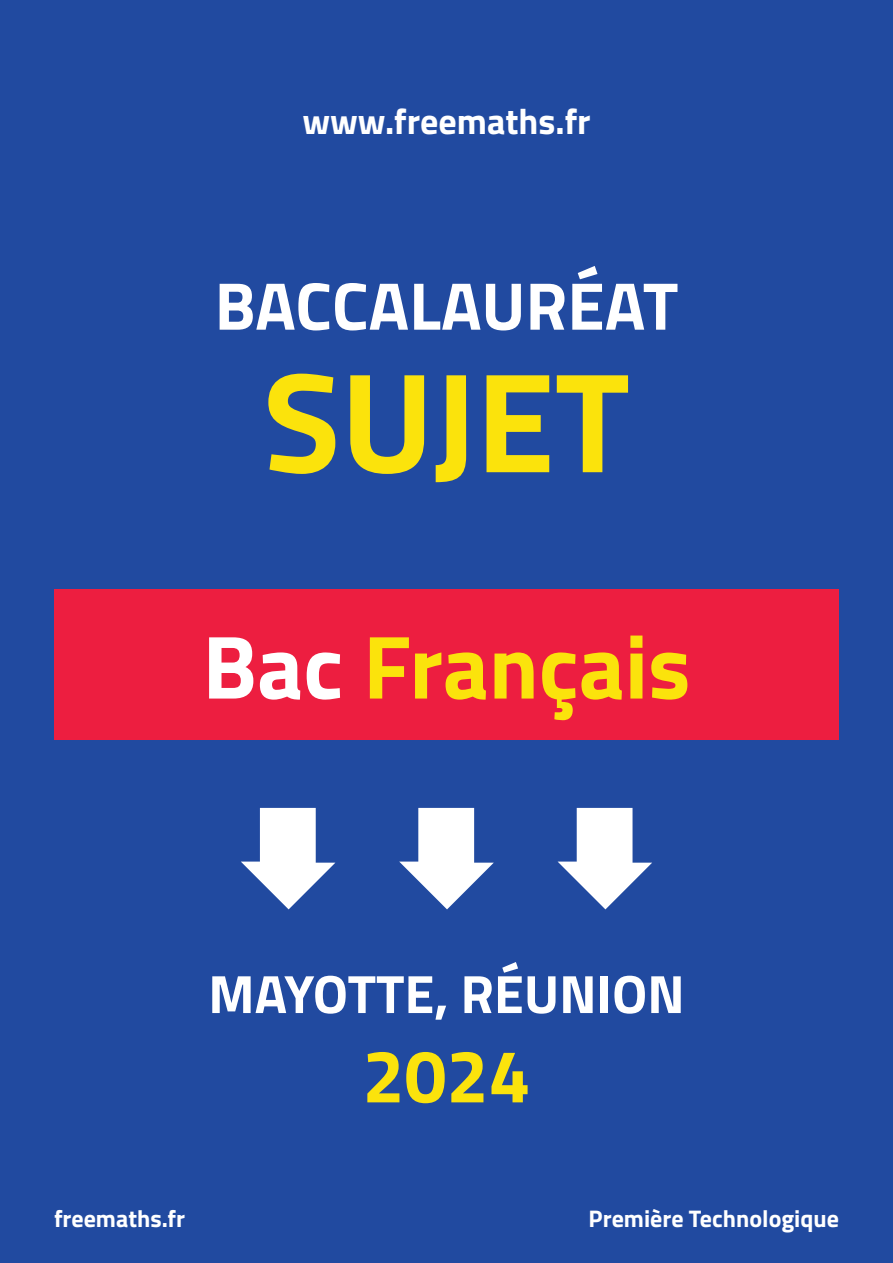
<style>
.page{position:relative;width:893px;height:1263px;background:#214aa0}
.page>*{position:absolute;margin:0;border:0;box-sizing:border-box;transform-origin:0 0}
.t1{font:700 142.5px "Titillium";color:#fbe30c}
.t2{font:700 90px "Titillium";color:#fbe30c}
.t3{font:700 75px "Titillium";color:#fbe30c}
.t4{font:700 67.5px "Titillium";color:#fff}
.t5{font:700 54px "Titillium";color:#fff}
.t6{font:700 36px "Titillium";color:#fff}
.t7{font:700 24px "Titillium";color:#fff}
.s1{color:#fff}
</style>
<div class="page">
<svg style="left:241px;top:808px;width:94px;height:101px"></svg>
<svg style="left:399px;top:808px;width:95px;height:101px"></svg>
<svg style="left:558px;top:808px;width:94px;height:101px"></svg>
<div style="left:54px;top:589px;width:785px;height:151px;background:#ed1e40"></div>
<h3 class="t6" style="left:302px;top:94px;width:290px">www.freemaths.fr</h3>
<h3 class="t4" style="left:215px;top:254px;width:465px">BACCALAURÉAT</h3>
<h1 class="t1" style="left:263px;top:313px;width:368px">SUJET</h1>
<h2 class="t2" style="left:202px;top:598px;width:490px"><span class="s1">Bac</span> Français</h2>
<p class="t5" style="left:208px;top:953px;width:478px">MAYOTTE, RÉUNION</p>
<h3 class="t3" style="left:362px;top:1019px;width:169px">2024</h3>
<p class="t7" style="left:54px;top:1200px;width:133px">freemaths.fr</p>
<p class="t7" style="left:589px;top:1200px;width:252px">Première Technologique</p>
</div>
